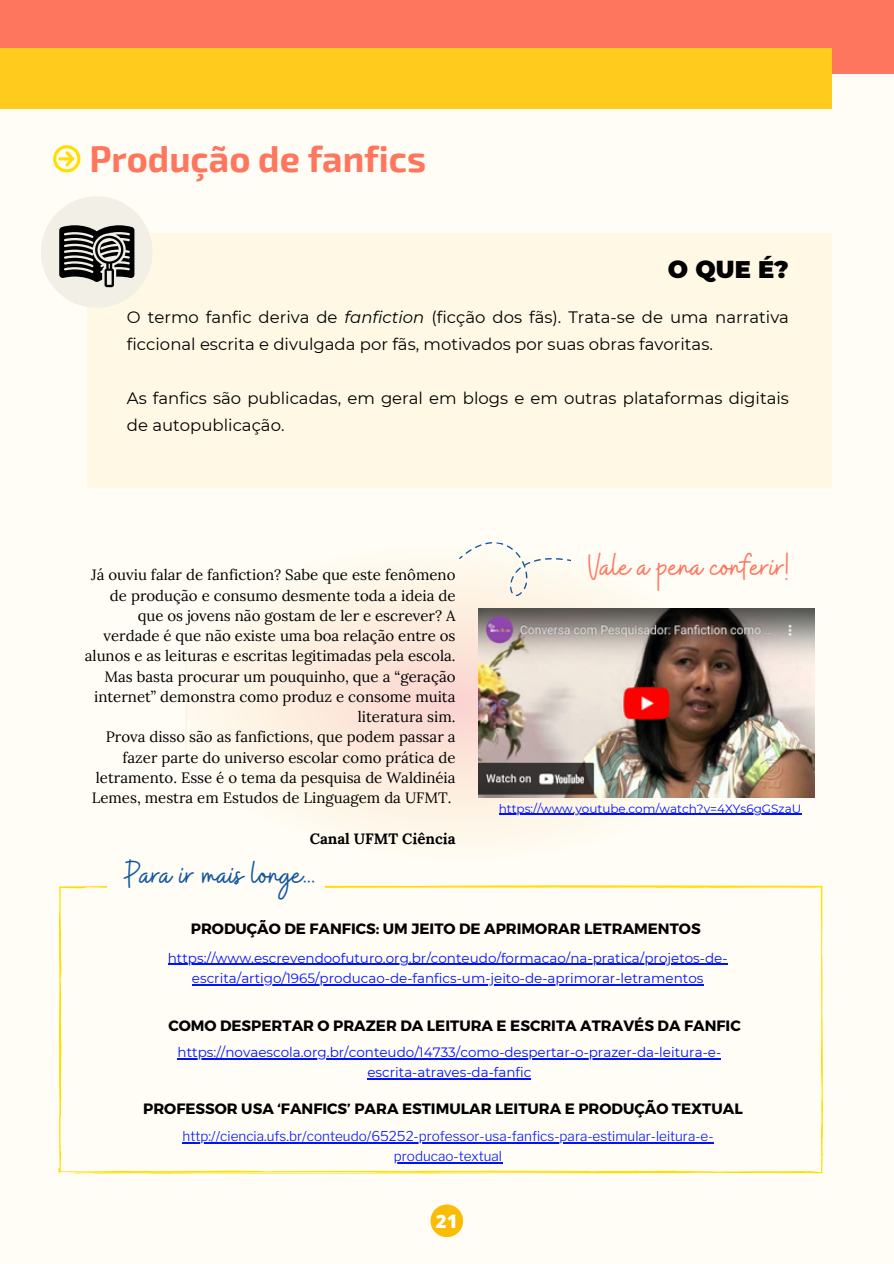
<style>
.page{position:relative;width:894px;height:1264px;background:#fff}
.page>*{position:absolute;margin:0;border:0;box-sizing:border-box;transform-origin:0 0}
.t1{font:37.95px "Buffalo";color:#ff765e}
.t2{font:37.95px "Buffalo";color:#1358a0}
.t3{font:700 36px "Exo 2";color:#ff765e}
.t4{font:900 24px "Montserrat";color:#000}
.t5{font:800 18.45px "Open Sans";color:#fff}
.t6{font:16.5px/27px "Montserrat";color:#000}
.t7{font:15px/20.2px "Lora";color:#000;text-align:right}
.t8{font:700 15px "Montserrat";color:#000}
.t9{font:700 15px "Lora";color:#000}
.t10{font:13.5px/20.2px "Montserrat";color:#0012fd;text-align:center}
.t11{font:300 13.5px/20.2px "Libre Franklin";color:#0012fd;text-align:center}
.t12{font:12px "Montserrat";color:#0012fd}
.s1{font-style:italic}
</style>
<div class="page">
<div style="left:0;top:0;width:893px;height:1263px;background:#fffdf5"></div>
<div style="left:0;top:0;width:893px;height:74px;background:#ff765e"></div>
<div style="left:0;top:48px;width:831px;height:61px;background:#ffcc1d"></div>
<svg style="left:53px;top:145px;width:27px;height:27px"></svg>
<svg style="left:58px;top:885px;width:764px;height:289px"></svg>
<svg style="left:186px;top:573px;width:480px;height:260px;fill:#fef4e5"></svg>
<svg style="left:459px;top:542px;width:112px;height:54px"></svg>
<div style="left:87px;top:233px;width:744px;height:254px;background:#fff8e4"></div>
<div style="left:41px;top:196px;width:111px;height:112px;background:#f2efe7;border-radius:50%"></div>
<svg style="left:59px;top:225px;width:75px;height:62px"></svg>
<img style="left:478px;top:608px;width:336px;height:189px">
<div style="left:107px;top:847px;width:217px;height:60px;background:#fffdf5"></div>
<hr style="left:498px;top:813px;width:303px;height:1px;background:#0012fd">
<div style="left:430px;top:1204px;width:33px;height:33px;background:#fbbc05;border-radius:50%"></div>
<hr style="left:168px;top:963px;width:559px;height:1px;background:#0012fd">
<hr style="left:192px;top:984px;width:511px;height:1px;background:#0012fd">
<hr style="left:177px;top:1058px;width:544px;height:1px;background:#0012fd">
<hr style="left:367px;top:1078px;width:164px;height:1px;background:#0012fd">
<hr style="left:182px;top:1142px;width:531px;height:1px;background:#0012fd">
<hr style="left:394px;top:1162px;width:108px;height:1px;background:#0012fd">
<h2 class="t3" style="left:89px;top:135px;width:338px">Produção de fanfics</h2>
<h3 class="t4" style="left:667px;top:254px;width:122px">O QUE É?</h3>
<p class="t6" style="left:127px;top:303px;width:663px">O termo fanfic deriva de <span class="s1">fanfiction</span> (ficção dos fãs). Trata-se de uma narrativa ficcional escrita e divulgada por fãs, motivados por suas obras favoritas.</p>
<p class="t6" style="left:127px;top:384px;width:663px">As fanfics são publicadas, em geral em blogs e em outras plataformas digitais de autopublicação.</p>
<p class="t7" style="left:85px;top:564px;width:372px">Já ouviu falar de fanfiction? Sabe que este fenômeno de produção e consumo desmente toda a ideia de que os jovens não gostam de ler e escrever? A verdade é que não existe uma boa relação entre os alunos e as leituras e escritas legitimadas pela escola.<br>Mas basta procurar um pouquinho, que a “geração internet” demonstra como produz e consome muita literatura sim.<br>Prova disso são as fanfictions, que podem passar a fazer parte do universo escolar como prática de letramento. Esse é o tema da pesquisa de Waldinéia Lemes, mestra em Estudos de Linguagem da UFMT.</p>
<p class="t9" style="left:309px;top:828px;width:147px">Canal UFMT Ciência</p>
<h1 class="t2" style="left:124px;top:850px;width:192px">Para ir mais longe .</h1>
<h1 class="t1" style="left:588px;top:542px;width:202px">Vale a pena conferir!</h1>
<p class="t12" style="left:498px;top:801px;width:304px">https://www.youtube.com/watch?v=4XYs6gGSzaU</p>
<p class="t8" style="left:191px;top:918px;width:511px">PRODUÇÃO DE FANFICS: UM JEITO DE APRIMORAR LETRAMENTOS</p>
<p class="t10" style="left:168px;top:947px;width:561px">https://www.escrevendoofuturo.org.br/conteudo/formacao/na-pratica/projetos-de&shy;escrita/artigo/1965/producao-de-fanfics-um-jeito-de-aprimorar-letramentos</p>
<p class="t8" style="left:168px;top:1015px;width:573px">COMO DESPERTAR O PRAZER DA LEITURA E ESCRITA ATRAVÉS DA FANFIC</p>
<p class="t10" style="left:177px;top:1041px;width:545px">https://novaescola.org.br/conteudo/14733/como-despertar-o-prazer-da-leitura-e&shy;escrita-atraves-da-fanfic</p>
<p class="t8" style="left:143px;top:1098px;width:601px">PROFESSOR USA ‘FANFICS’ PARA ESTIMULAR LEITURA E PRODUÇÃO TEXTUAL</p>
<p class="t11" style="left:182px;top:1125px;width:532px">http://ciencia.ufs.br/conteudo/65252-professor-usa-fanfics-para-estimular-leitura-e&shy;producao-textual</p>
<p class="t5" style="left:436px;top:1208px;width:23px">21</p>
</div>
